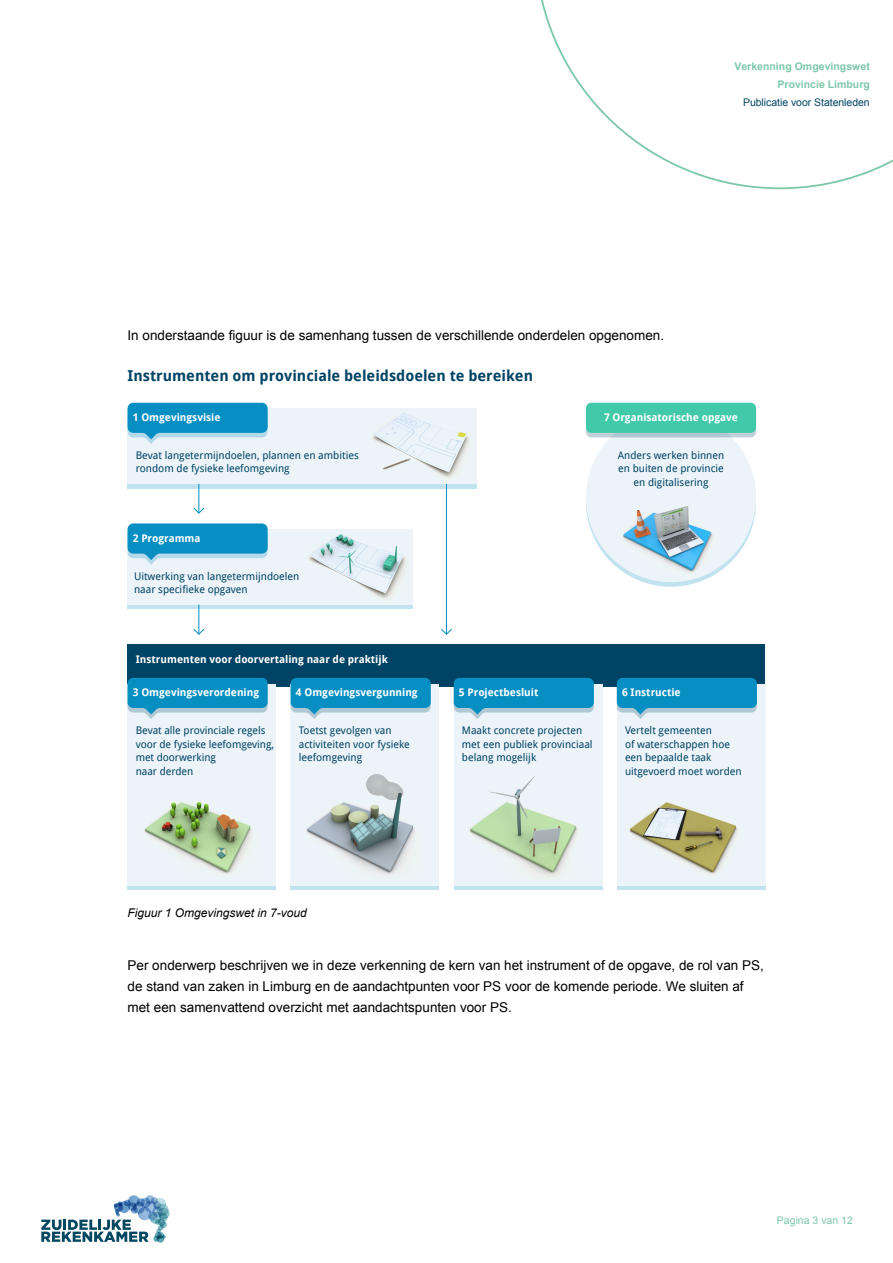
<style>
.page{position:relative;width:893px;height:1263px;background:#fff}
.page>*{position:absolute;margin:0;border:0;box-sizing:border-box;transform-origin:0 0}
.t1{font:700 15px "Droid Sans";color:#004364}
.t2{font:13.5px/21px "Arial";color:#000}
.t3{font:italic 12px "Arial";color:#000}
.t4{font:10.5px/13.5px "Droid Sans";color:#004364}
.t5{font:700 10.5px "Droid Sans";color:#fff}
.t6{font:700 10.5px/18px "Arial";color:#7cc8a9;text-align:right}
.t7{font:10.5px "Arial";letter-spacing:-.005em;color:#004563}
.t8{font:10.5px "Arial";color:#7cc8a9}
</style>
<div class="page">
<svg style="left:541px;top:0;width:352px;height:190px"></svg>
<svg style="left:41px;top:1195px;width:129px;height:47px"></svg>
<svg style="left:586px;top:417px;width:170px;height:170px"></svg>
<div style="left:586px;top:412px;width:170px;height:170px;background:#ecf4f9;border-radius:50%"></div>
<div style="left:128px;top:644px;width:637px;height:43px;background:#004364"></div>
<div style="left:128px;top:688px;width:148px;height:202px;background:linear-gradient(to right,#c1e3ef,#c1e3ef)"></div>
<div style="left:128px;top:683px;width:148px;height:202px;background:#ecf4f9"></div>
<svg style="left:128px;top:678px;width:140px;height:41px;background:#3ca3cc"></svg>
<div style="left:291px;top:688px;width:148px;height:202px;background:linear-gradient(to right,#c1e3ef,#c1e3ef)"></div>
<div style="left:291px;top:683px;width:148px;height:202px;background:#ecf4f9"></div>
<div style="left:454px;top:688px;width:148px;height:202px;background:linear-gradient(to right,#c1e3ef,#c1e3ef)"></div>
<div style="left:454px;top:683px;width:148px;height:202px;background:#ecf4f9"></div>
<div style="left:617px;top:688px;width:148px;height:202px;background:linear-gradient(to right,#c1e3ef,#c1e3ef)"></div>
<div style="left:617px;top:683px;width:148px;height:202px;background:#ecf4f9"></div>
<svg style="left:291px;top:678px;width:140px;height:41px;background:#3ca3cc"></svg>
<svg style="left:617px;top:678px;width:140px;height:41px;background:#3ca3cc"></svg>
<svg style="left:454px;top:678px;width:140px;height:41px;background:#3ca3cc"></svg>
<div style="left:128px;top:413px;width:349px;height:75px;background:#c1e3ef"></div>
<div style="left:128px;top:408px;width:349px;height:76px;background:#ecf4f9"></div>
<div style="left:128px;top:534px;width:285px;height:75px;background:#c1e3ef"></div>
<div style="left:128px;top:529px;width:285px;height:76px;background:#ecf4f9"></div>
<svg style="left:128px;top:403px;width:140px;height:41px;background:#3ea6cf"></svg>
<svg style="left:128px;top:523px;width:140px;height:42px"></svg>
<div style="left:586px;top:407px;width:170px;height:30px;background:linear-gradient(to right,#b6cbd5,#b5cbd4);border-radius:5px"></div>
<div style="left:586px;top:403px;width:170px;height:30px;background:#41c9a9;border-radius:5px"></div>
<svg style="left:192px;top:484px;width:13px;height:30px"></svg>
<svg style="left:193px;top:605px;width:12px;height:30px"></svg>
<hr style="left:446px;top:484px;width:1px;height:150px;background:#078ec2">
<svg style="left:441px;top:629px;width:11px;height:6px"></svg>
<img style="left:372px;top:413px;width:98px;height:71px">
<img style="left:308px;top:534px;width:99px;height:66px">
<img style="left:306px;top:774px;width:109px;height:102px">
<img style="left:144px;top:801px;width:108px;height:74px">
<img style="left:469px;top:776px;width:109px;height:103px">
<img style="left:629px;top:802px;width:109px;height:73px">
<img style="left:617px;top:506px;width:107px;height:71px">
<p class="t6" style="left:734px;top:58px;width:137px">Verkenning Omgevingswet<br>Provincie Limburg</p>
<p class="t7" style="left:743px;top:95px;width:128px">Publicatie voor Statenleden</p>
<p class="t2" style="left:128px;top:324px;width:538px">In onderstaande figuur is de samenhang tussen de verschillende onderdelen opgenomen.</p>
<h1 class="t1" style="left:128px;top:367px;width:407px">Instrumenten om provinciale beleidsdoelen te bereiken</h1>
<p class="t5" style="left:133px;top:411px;width:89px">1 Omgevingsvisie</p>
<p class="t4" style="left:136px;top:448px;width:225px">Bevat langetermijndoelen, plannen en ambities rondom de fysieke leefomgeving</p>
<p class="t5" style="left:133px;top:532px;width:69px">2 Programma</p>
<p class="t4" style="left:134px;top:569px;width:167px">Uitwerking van langetermijndoelen naar specifieke opgaven</p>
<p class="t5" style="left:136px;top:653px;width:253px">Instrumenten voor doorvertaling naar de praktijk</p>
<p class="t5" style="left:604px;top:411px;width:135px">7 Organisatorische opgave</p>
<p class="t4" style="left:618px;top:448px;width:108px;text-align:center">Anders werken binnen en buiten de provincie en digitalisering</p>
<p class="t5" style="left:133px;top:686px;width:128px">3 Omgevingsverordening</p>
<p class="t5" style="left:296px;top:686px;width:123px">4 Omgevingsvergunning</p>
<p class="t4" style="left:299px;top:724px;width:113px">Toetst gevolgen van activiteiten voor fysieke leefomgeving</p>
<p class="t5" style="left:459px;top:686px;width:81px">5 Projectbesluit</p>
<p class="t5" style="left:622px;top:686px;width:60px">6 Instructie</p>
<p class="t4" style="left:136px;top:724px;width:140px">Bevat alle provinciale regels voor de fysieke leefomgeving, met doorwerking<br>naar derden</p>
<p class="t4" style="left:625px;top:724px;width:118px">Vertelt gemeenten<br>of waterschappen hoe een bepaalde taak uitgevoerd moet worden</p>
<p class="t4" style="left:462px;top:724px;width:132px">Maakt concrete projecten met een publiek provinciaal belang mogelijk</p>
<p class="t3" style="left:128px;top:905px;width:181px">Figuur 1 Omgevingswet in 7-voud</p>
<p class="t2" style="left:128px;top:954px;width:638px">Per onderwerp beschrijven we in deze verkenning de kern van het instrument of de opgave, de rol van PS, de stand van zaken in Limburg en de aandachtpunten voor PS voor de komende periode. We sluiten af met een samenvattend overzicht met aandachtspunten voor PS.</p>
<p class="t8" style="left:777px;top:1213px;width:77px">Pagina 3 van 12</p>
</div>
